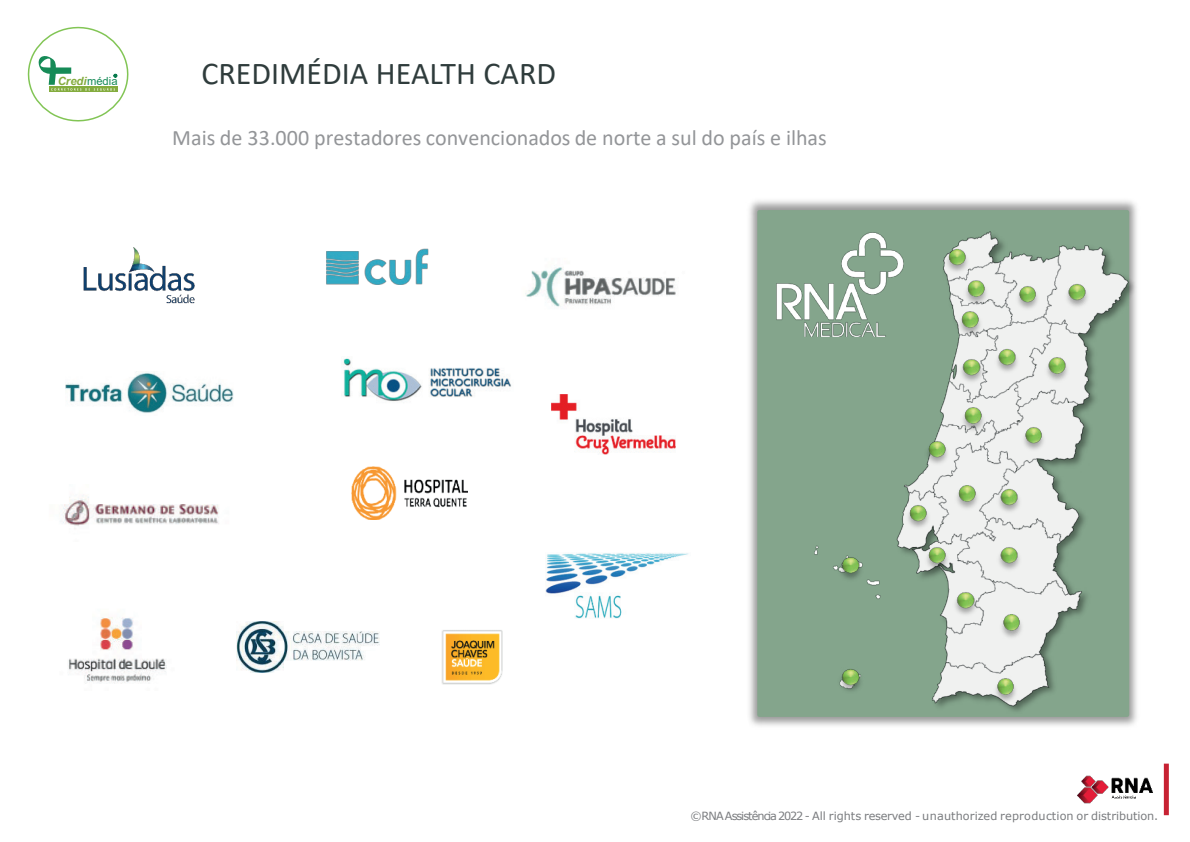
<style>
.page{position:relative;width:1190px;height:842px;background:#fff}
.page>*{position:absolute;margin:0;border:0;box-sizing:border-box;transform-origin:0 0}
.t1{font:32px "Calibri";color:#2f3c3c}
.t2{font:22px "Calibri";color:#939598}
.t3{font:italic 700 11.4px "Arial";color:#84ac3e}
.t4{font:11.2px "Verdana";letter-spacing:-.005em;color:#7a7c7f}
.s1{font-weight:400;font-style:normal;font-size:11.2px;color:#168b57}
</style>
<div class="page">
<img style="left:749px;top:200px;width:388px;height:526px">
<div style="left:757px;top:210px;width:372px;height:507px;background:#84a58c"></div>
<img style="left:876px;top:225px;width:261px;height:501px">
<img style="left:880px;top:229px;width:257px;height:485px">
<img style="left:762px;top:206px;width:156px;height:157px">
<img style="left:525px;top:267px;width:151px;height:40px">
<img style="left:68px;top:617px;width:99px;height:67px">
<img style="left:65px;top:371px;width:168px;height:42px">
<img style="left:60px;top:495px;width:159px;height:34px">
<img style="left:343px;top:358px;width:169px;height:44px">
<img style="left:326px;top:249px;width:103px;height:36px">
<img style="left:551px;top:394px;width:124px;height:61px">
<img style="left:546px;top:553px;width:143px;height:66px">
<img style="left:83px;top:247px;width:112px;height:57px">
<img style="left:921px;top:544px;width:32px;height:31px">
<img style="left:952px;top:483px;width:31px;height:30px">
<img style="left:1062px;top:282px;width:31px;height:30px">
<img style="left:960px;top:277px;width:32px;height:31px">
<img style="left:996px;top:612px;width:31px;height:30px">
<img style="left:990px;top:676px;width:31px;height:30px">
<img style="left:942px;top:246px;width:31px;height:30px">
<img style="left:903px;top:502px;width:31px;height:31px">
<img style="left:994px;top:486px;width:30px;height:31px">
<img style="left:991px;top:346px;width:31px;height:30px">
<img style="left:950px;top:589px;width:31px;height:31px">
<img style="left:994px;top:544px;width:30px;height:31px">
<img style="left:1012px;top:283px;width:31px;height:31px">
<img style="left:954px;top:309px;width:31px;height:30px">
<img style="left:956px;top:356px;width:31px;height:31px">
<img style="left:1042px;top:355px;width:30px;height:30px">
<img style="left:921px;top:438px;width:32px;height:31px">
<img style="left:957px;top:405px;width:31px;height:30px">
<img style="left:815px;top:535px;width:69px;height:161px">
<img style="left:351px;top:467px;width:116px;height:53px">
<img style="left:442px;top:630px;width:61px;height:54px">
<img style="left:237px;top:621px;width:142px;height:52px">
<img style="left:1077px;top:776px;width:76px;height:27px">
<div style="left:1164px;top:764px;width:5px;height:51px;background:#c72233"></div>
<img style="left:1018px;top:424px;width:31px;height:31px">
<img style="left:835px;top:666px;width:31px;height:30px">
<img style="left:835px;top:554px;width:31px;height:31px">
<svg style="left:27px;top:26px;width:102px;height:96px"></svg>
<p class="t3" style="left:58px;top:74px;width:61px">Credi<span class="s1">média</span></p>
<h1 class="t1" style="left:201px;top:52px;width:356px">CREDIMÉDIA HEALTH CARD</h1>
<h2 class="t2" style="left:172px;top:123px;width:656px">Mais de 33.000 prestadores convencionados de norte a sul do país e ilhas</h2>
<p class="t4" style="left:691px;top:808px;width:469px">©RNAAssistência2022- All rights reserved - unauthorized reproduction or distribution.</p>
</div>
